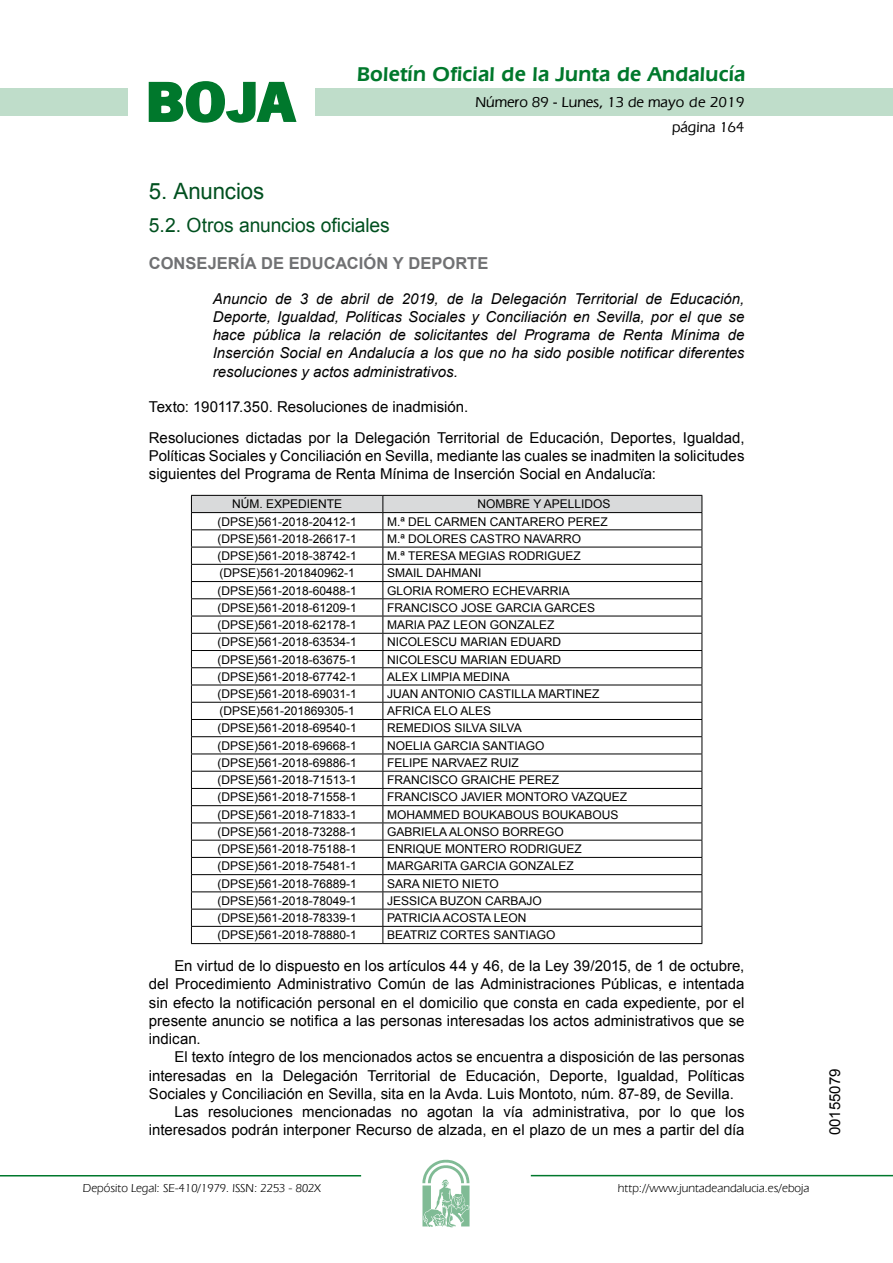
<style>
.page{position:relative;width:893px;height:1263px;background:#fff}
.page>*{position:absolute;margin:0;border:0;box-sizing:border-box;transform-origin:0 0}
.t1{font:700 57.75px "News Got T";color:#00782c;scale:1.14 1}
.t2{font:22.5px "Arial";letter-spacing:-.005em;color:#00501f}
.t3{font:600 21px "Eras IT Cby BT";letter-spacing:.01em;color:#00782c}
.t4{font:19.5px "Arial";letter-spacing:-.005em;color:#00501f}
.t5{font:700 16.5px "Arial";color:#707173}
.t6{font:15px/18.3px "Arial";color:#000}
.t7{font:italic 15px/18.1px "Arial";color:#000;text-align:justify}
.t8{font:500 15px/24.5px "Eras IT Cby BT";color:#000;text-align:right}
.t9{font:12px "Arial";color:#000}
.t10{font:12px "Eras IT Cby BT";color:#000}
</style>
<div class="page">
<div style="left:315px;top:88px;width:577px;height:28px;background:#bfddca"></div>
<div style="left:0;top:88px;width:128px;height:28px;background:#bfddca"></div>
<hr style="left:0;top:1175px;width:361px;height:2px;background:#00782c">
<svg style="left:422px;top:1159px;width:47px;height:68px"></svg>
<hr style="left:531px;top:1175px;width:361px;height:1px;background:#00782c">
<svg style="left:148px;top:81px;width:149px;height:42px"></svg>
<svg style="left:191px;top:495px;width:511px;height:448px"></svg>
<hr style="left:191px;top:943px;width:192px;height:1px;background:#000">
<hr style="left:383px;top:943px;width:319px;height:1px;background:#000">
<h1 class="t1" style="left:145px;top:68px;width:133px">BOJA</h1>
<h3 class="t3" style="left:357px;top:62px;width:390px">Boletín Oficial de la Junta de Andalucía</h3>
<p class="t8" style="left:475px;top:90px;width:270px">Número 89 - Lunes, 13 de mayo de 2019 página 164</p>
<h2 class="t2" style="left:149px;top:177px;width:117px">5. Anuncios</h2>
<h3 class="t4" style="left:149px;top:212px;width:242px">5.2. Otros anuncios oficiales</h3>
<h3 class="t5" style="left:149px;top:252px;width:341px">CONSEJERÍA DE EDUCACIÓN Y DEPORTE</h3>
<p class="t7" style="left:213px;top:290px;width:533px">Anuncio de 3 de abril de 2019, de la Delegación Territorial de Educación, Deporte, Igualdad, Políticas Sociales y Conciliación en Sevilla, por el que se hace pública la relación de solicitantes del Programa de Renta Mínima de Inserción Social en Andalucía a los que no ha sido posible notificar diferentes resoluciones y actos administrativos.</p>
<p class="t6" style="left:149px;top:391px;width:597px;line-height:30.9px">Texto: 190117.350. Resoluciones de inadmisión.<br>Resoluciones dictadas por la Delegación Territorial de Educación, Deportes, Igualdad,</p>
<p class="t6" style="left:149px;top:447px;width:597px">Políticas Sociales y Conciliación en Sevilla, mediante las cuales se inadmiten la solicitudes siguientes del Programa de Renta Mínima de Inserción Social en Andalucïa:</p>
<p class="t9" style="left:232px;top:496px;width:112px">NÚM. EXPEDIENTE</p>
<p class="t9" style="left:477px;top:496px;width:134px">NOMBRE Y APELLIDOS</p>
<p class="t9" style="left:217px;top:514px;width:141px">(DPSE)561-2018-20412-1</p>
<p class="t9" style="left:387px;top:514px;width:222px">M.ª DEL CARMEN CANTARERO PEREZ</p>
<p class="t9" style="left:217px;top:531px;width:141px">(DPSE)561-2018-26617-1</p>
<p class="t9" style="left:387px;top:531px;width:196px">M.ª DOLORES CASTRO NAVARRO</p>
<p class="t9" style="left:217px;top:548px;width:141px">(DPSE)561-2018-38742-1</p>
<p class="t9" style="left:387px;top:548px;width:195px">M.ª TERESA MEGIAS RODRIGUEZ</p>
<p class="t9" style="left:219px;top:565px;width:137px">(DPSE)561-201840962-1</p>
<p class="t9" style="left:387px;top:565px;width:96px">SMAIL DAHMANI</p>
<p class="t9" style="left:217px;top:582px;width:141px">(DPSE)561-2018-60488-1</p>
<p class="t9" style="left:387px;top:582px;width:184px">GLORIA ROMERO ECHEVARRIA</p>
<p class="t9" style="left:217px;top:600px;width:141px">(DPSE)561-2018-61209-1</p>
<p class="t9" style="left:387px;top:600px;width:210px">FRANCISCO JOSE GARCIA GARCES</p>
<p class="t9" style="left:217px;top:617px;width:141px">(DPSE)561-2018-62178-1</p>
<p class="t9" style="left:387px;top:617px;width:169px">MARIA PAZ LEON GONZALEZ</p>
<p class="t9" style="left:217px;top:634px;width:141px">(DPSE)561-2018-63534-1</p>
<p class="t9" style="left:387px;top:634px;width:176px">NICOLESCU MARIAN EDUARD</p>
<p class="t9" style="left:217px;top:651px;width:141px">(DPSE)561-2018-63675-1</p>
<p class="t9" style="left:387px;top:651px;width:176px">NICOLESCU MARIAN EDUARD</p>
<p class="t9" style="left:217px;top:669px;width:141px">(DPSE)561-2018-67742-1</p>
<p class="t9" style="left:387px;top:669px;width:124px">ALEX LIMPIA MEDINA</p>
<p class="t9" style="left:217px;top:686px;width:141px">(DPSE)561-2018-69031-1</p>
<p class="t9" style="left:387px;top:686px;width:214px">JUAN ANTONIO CASTILLA MARTINEZ</p>
<p class="t9" style="left:219px;top:703px;width:137px">(DPSE)561-201869305-1</p>
<p class="t9" style="left:387px;top:703px;width:106px">AFRICA ELO ALES</p>
<p class="t9" style="left:217px;top:720px;width:141px">(DPSE)561-2018-69540-1</p>
<p class="t9" style="left:387px;top:720px;width:136px">REMEDIOS SILVA SILVA</p>
<p class="t9" style="left:217px;top:738px;width:141px">(DPSE)561-2018-69668-1</p>
<p class="t9" style="left:387px;top:738px;width:159px">NOELIA GARCIA SANTIAGO</p>
<p class="t9" style="left:217px;top:755px;width:141px">(DPSE)561-2018-69886-1</p>
<p class="t9" style="left:387px;top:755px;width:133px">FELIPE NARVAEZ RUIZ</p>
<p class="t9" style="left:217px;top:772px;width:141px">(DPSE)561-2018-71513-1</p>
<p class="t9" style="left:387px;top:772px;width:174px">FRANCISCO GRAICHE PEREZ</p>
<p class="t9" style="left:217px;top:789px;width:141px">(DPSE)561-2018-71558-1</p>
<p class="t9" style="left:387px;top:789px;width:242px">FRANCISCO JAVIER MONTORO VAZQUEZ</p>
<p class="t9" style="left:217px;top:807px;width:141px">(DPSE)561-2018-71833-1</p>
<p class="t9" style="left:387px;top:807px;width:233px">MOHAMMED BOUKABOUS BOUKABOUS</p>
<p class="t9" style="left:217px;top:824px;width:141px">(DPSE)561-2018-73288-1</p>
<p class="t9" style="left:387px;top:824px;width:178px">GABRIELA ALONSO BORREGO</p>
<p class="t9" style="left:217px;top:841px;width:141px">(DPSE)561-2018-75188-1</p>
<p class="t9" style="left:387px;top:841px;width:196px">ENRIQUE MONTERO RODRIGUEZ</p>
<p class="t9" style="left:217px;top:858px;width:141px">(DPSE)561-2018-75481-1</p>
<p class="t9" style="left:387px;top:858px;width:188px">MARGARITA GARCIA GONZALEZ</p>
<p class="t9" style="left:217px;top:876px;width:141px">(DPSE)561-2018-76889-1</p>
<p class="t9" style="left:387px;top:876px;width:113px">SARA NIETO NIETO</p>
<p class="t9" style="left:217px;top:893px;width:141px">(DPSE)561-2018-78049-1</p>
<p class="t9" style="left:387px;top:893px;width:156px">JESSICA BUZON CARBAJO</p>
<p class="t9" style="left:217px;top:910px;width:141px">(DPSE)561-2018-78339-1</p>
<p class="t9" style="left:387px;top:910px;width:141px">PATRICIA ACOSTA LEON</p>
<p class="t9" style="left:217px;top:927px;width:141px">(DPSE)561-2018-78880-1</p>
<p class="t9" style="left:387px;top:927px;width:170px">BEATRIZ CORTES SANTIAGO</p>
<p class="t6" style="left:149px;top:957px;width:597px;text-align:justify;text-indent:26px">En virtud de lo dispuesto en los artículos 44 y 46, de la Ley 39/2015, de 1 de octubre, del Procedimiento Administrativo Común de las Administraciones Públicas, e intentada sin efecto la notificación personal en el domicilio que consta en cada expediente, por el presente anuncio se notifica a las personas interesadas los actos administrativos que se indican.</p>
<p class="t6" style="left:174px;top:1048px;width:571px">El texto íntegro de los mencionados actos se encuentra a disposición de las personas</p>
<p class="t6" style="left:149px;top:1066px;width:597px">interesadas en la Delegación Territorial de Educación, Deporte, Igualdad, Políticas</p>
<p class="t6" style="left:149px;top:1085px;width:586px">Sociales y Conciliación en Sevilla, sita en la Avda. Luis Montoto, núm. 87-89, de Sevilla.</p>
<p class="t6" style="left:174px;top:1103px;width:571px">Las resoluciones mencionadas no agotan la vía administrativa, por lo que los</p>
<p class="t6" style="left:149px;top:1121px;width:597px">interesados podrán interponer Recurso de alzada, en el plazo de un mes a partir del día</p>
<p class="t10" style="left:83px;top:1181px;width:239px">Depósito Legal: SE-410/1979. ISSN: 2253 - 802X</p>
<p class="t10" style="left:618px;top:1181px;width:193px">http://www.juntadeandalucia.es/eboja</p>
<p class="t6" style="left:825px;top:1135px;width:68px;rotate:-90deg">00155079</p>
</div>
